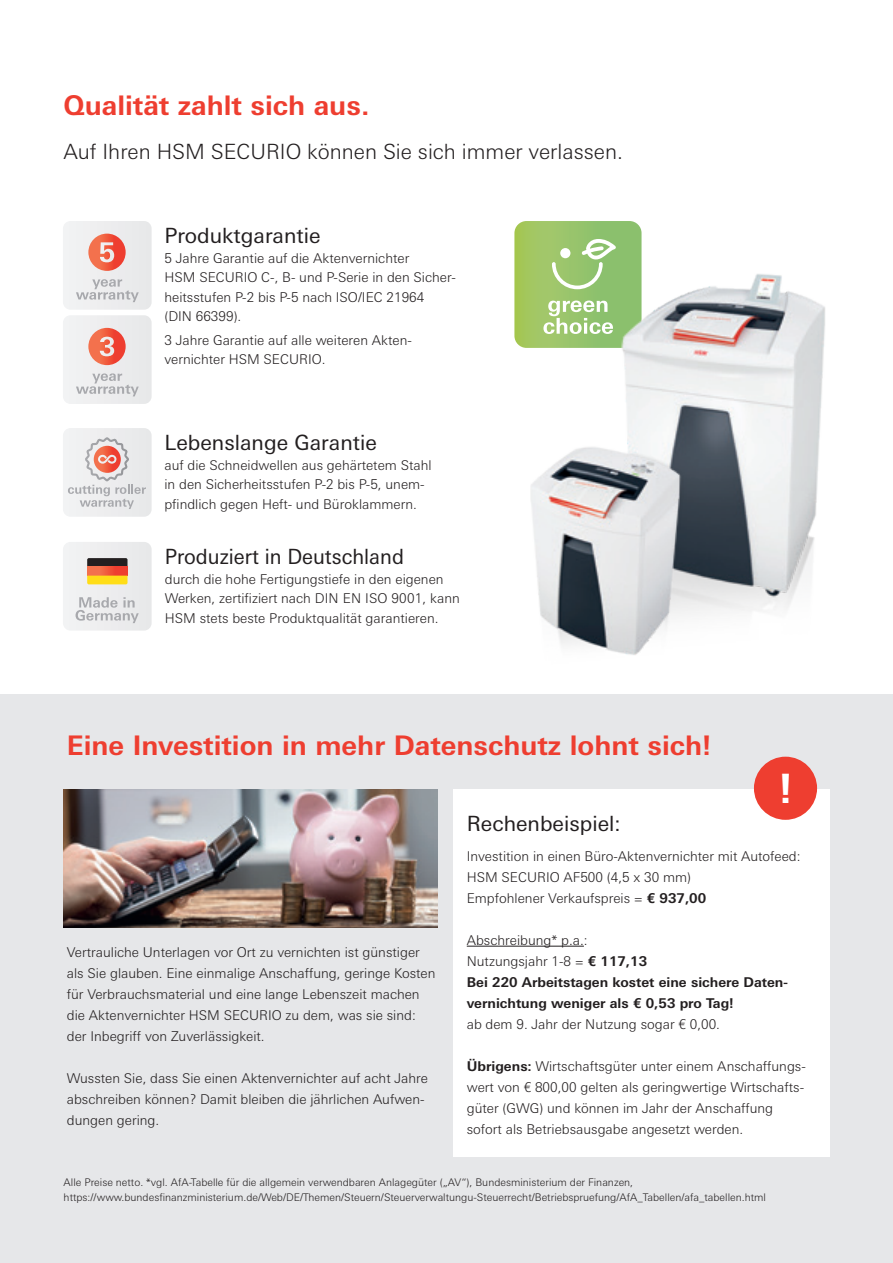
<style>
.page{position:relative;width:893px;height:1263px;background:#fff}
.page>*{position:absolute;margin:0;border:0;box-sizing:border-box;transform-origin:0 0}
.t1{font:700 40.5px "Univers Next W1 G";color:#fff}
.t2{font:700 27px "Univers Next W1 G";color:#ee3e30}
.t3{font:21px "Univers Next W1 G";color:#231f20}
.t4{font:300 21px "Univers Next W1 G";color:#231f20}
.t5{font:21px "Univers Next W1 G";color:#231f20;scale:.95 1}
.t6{font:300 13.5px/21px "Univers Next W1 G";color:#231f20}
.t7{font:700 13.5px/21px "Univers Next W1 G";color:#231f20}
.t8{font:300 10.5px/15px "Univers Next W1 G";color:#231f20}
.s1{font-weight:700}
.s2{font-weight:300}
</style>
<div class="page">
<svg style="left:514px;top:221px;width:127px;height:127px;background:#a5ca77"></svg>
<img style="left:592px;top:265px;width:233px;height:349px">
<svg style="left:63px;top:428px;width:89px;height:89px"></svg>
<svg style="left:63px;top:542px;width:89px;height:89px"></svg>
<div style="left:0;top:695px;width:893px;height:568px;background:#e6e7e9"></div>
<img style="left:63px;top:789px;width:375px;height:138px">
<div style="left:453px;top:789px;width:377px;height:368px;background:#fff"></div>
<div style="left:754px;top:757px;width:63px;height:63px;background:#ee3e30;border-radius:50%"></div>
<svg style="left:63px;top:221px;width:89px;height:183px"></svg>
<img style="left:531px;top:420px;width:172px;height:235px">
<hr style="left:467px;top:946px;width:117px;height:1px;background:#231f20">
<h2 class="t2" style="left:64px;top:89px;width:307px">Qualität zahlt sich aus.</h2>
<h3 class="t4" style="left:64px;top:139px;width:561px">Auf Ihren HSM SECURIO können Sie sich immer verlassen.</h3>
<h3 class="t3" style="left:164px;top:224px;width:158px">Produktgarantie</h3>
<p class="t6" style="left:164px;top:248px;width:293px;line-height:19.5px">5 Jahre Garantie auf die Aktenvernichter<br>HSM SECURIO C-, B- und P-Serie in den Sicher&shy;heitsstufen P-2 bis P-5 nach ISO/IEC 21964<br>(DIN 66399).</p>
<p class="t6" style="left:164px;top:330px;width:249px;line-height:19.5px">3 Jahre Garantie auf alle weiteren Akten&shy;vernichter HSM SECURIO.</p>
<h3 class="t3" style="left:164px;top:431px;width:214px">Lebenslange Garantie</h3>
<p class="t6" style="left:164px;top:455px;width:269px;line-height:19.5px">auf die Schneidwellen aus gehärtetem Stahl in den Sicherheitsstufen P-2 bis P-5, unem&shy;pfindlich gegen Heft- und Büroklammern.</p>
<h3 class="t5" style="left:165px;top:544px;width:253px">Produziert in Deutschland</h3>
<p class="t6" style="left:165px;top:569px;width:297px;line-height:19.5px">durch die hohe Fertigungstiefe in den eigenen<br>Werken, zertifiziert nach DIN EN ISO 9001, kann<br>HSM stets beste Produktqualität garantieren.</p>
<h2 class="t2" style="left:67px;top:730px;width:646px">Eine Investition in mehr Datenschutz lohnt sich!</h2>
<h1 class="t1" style="left:779px;top:765px;width:15px">!</h1>
<p class="t6" style="left:67px;top:942px;width:370px">Vertrauliche Unterlagen vor Ort zu vernichten ist günstiger als Sie glauben. Eine einmalige Anschaffung, geringe Kosten für Verbrauchsmaterial und eine lange Lebenszeit machen die Aktenvernichter HSM SECURIO zu dem, was sie sind: der Inbegriff von Zuverlässigkeit.</p>
<p class="t6" style="left:67px;top:1068px;width:363px">Wussten Sie, dass Sie einen Aktenvernichter auf acht Jahre abschreiben können? Damit bleiben die jährlichen Aufwen&shy;dungen gering.</p>
<h3 class="t3" style="left:467px;top:812px;width:155px">Rechenbeispiel:</h3>
<p class="t6" style="left:467px;top:845px;width:335px">Investition in einen Büro-Aktenvernichter mit Autofeed:<br>HSM SECURIO AF500 (4,5 x 30 mm)<br>Empfohlener Verkaufspreis = <span class="s1">€ 937,00</span></p>
<p class="t7" style="left:467px;top:929px;width:323px"><span class="s2">Abschreibung* p.a.:<br>Nutzungsjahr 1-8 =</span> € 117,13<br>Bei 220 Arbeitstagen kostet eine sichere Daten&shy;vernichtung weniger als € 0,53 pro Tag!</p>
<p class="t6" style="left:467px;top:1013px;width:255px">ab dem 9. Jahr der Nutzung sogar € 0,00.</p>
<p class="t6" style="left:467px;top:1055px;width:341px"><span class="s1">Übrigens:</span> Wirtschaftsgüter unter einem Anschaffungs&shy;wert von € 800,00 gelten als geringwertige Wirtschafts&shy;güter (GWG) und können im Jahr der Anschaffung sofort als Betriebsausgabe angesetzt werden.</p>
<p class="t8" style="left:64px;top:1174px;width:704px">Alle Preise netto. *vgl. AfA-Tabelle für die allgemein verwendbaren Anlagegüter („AV“), Bundesministerium der Finanzen, https://www.bundesfinanzministerium.de/Web/DE/Themen/Steuern/Steuerverwaltungu-Steuerrecht/Betriebspruefung/AfA_Tabellen/afa_tabellen.html</p>
</div>
